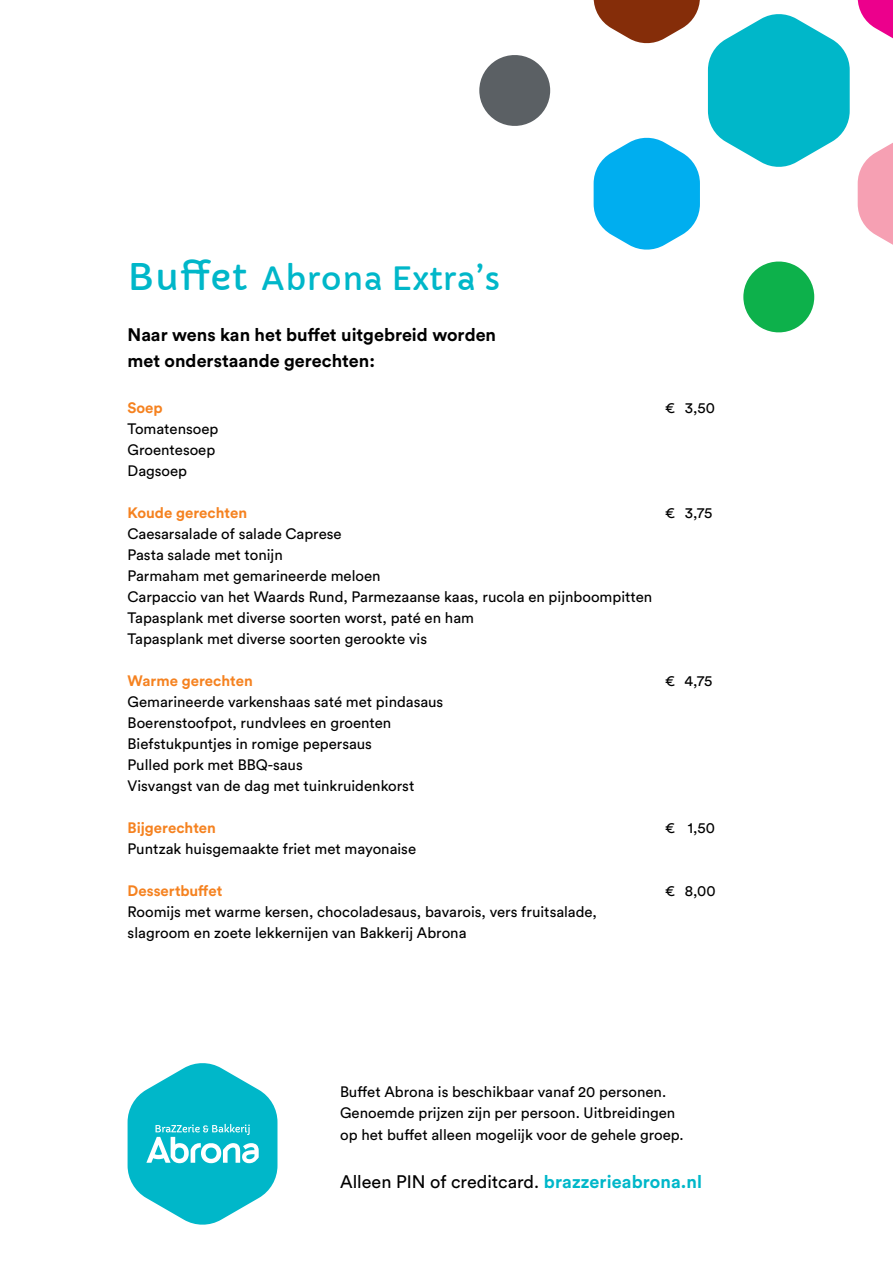
<style>
.page{position:relative;width:893px;height:1263px;background:#fff}
.page>*{position:absolute;margin:0;border:0;box-sizing:border-box;transform-origin:0 0}
.t1{font:31.5px "Capriola";letter-spacing:.02em;color:#00b7c9}
.t2{font:700 18px/25.5px "Circular Std";color:#000}
.t3{font:18px "Circular Std";color:#000}
.t4{font:15px/21px "Circular Std";color:#000}
.t5{font:700 15px "Circular Std";color:#f58220}
.s1{font-size:36px}
.s2{font-weight:700;color:#00b7c9}
</style>
<div class="page">
<svg style="left:128px;top:1063px;width:149px;height:162px"></svg>
<svg style="left:858px;top:0;width:35px;height:39px"></svg>
<svg style="left:594px;top:0;width:106px;height:44px"></svg>
<svg style="left:594px;top:137px;width:106px;height:113px"></svg>
<svg style="left:858px;top:142px;width:35px;height:103px"></svg>
<svg style="left:708px;top:14px;width:142px;height:153px"></svg>
<svg style="left:479px;top:55px;width:71px;height:71px"></svg>
<svg style="left:743px;top:261px;width:71px;height:72px"></svg>
<h1 class="t1" style="left:128px;top:259px;width:374px"><span class="s1">Buffet</span> Abrona Extra’s</h1>
<p class="t2" style="left:128px;top:322px;width:370px">Naar wens kan het buffet uitgebreid worden met onderstaande gerechten:</p>
<p class="t5" style="left:128px;top:398px;width:37px">Soep</p>
<p class="t4" style="left:665px;top:397px;width:52px">€ 3,50</p>
<p class="t4" style="left:128px;top:418px;width:92px">Tomatensoep<br>Groentesoep<br>Dagsoep</p>
<p class="t5" style="left:128px;top:503px;width:121px">Koude gerechten</p>
<p class="t4" style="left:665px;top:502px;width:49px">€ 3,75</p>
<p class="t4" style="left:128px;top:523px;width:526px">Caesarsalade of salade Caprese<br>Pasta salade met tonijn<br>Parmaham met gemarineerde meloen<br>Carpaccio van het Waards Rund, Parmezaanse kaas, rucola en pijnboompitten Tapasplank met diverse soorten worst, paté en ham<br>Tapasplank met diverse soorten gerookte vis</p>
<p class="t5" style="left:128px;top:671px;width:127px">Warme gerechten</p>
<p class="t4" style="left:665px;top:670px;width:49px">€ 4,75</p>
<p class="t4" style="left:128px;top:691px;width:317px">Gemarineerde varkenshaas saté met pindasaus Boerenstoofpot, rundvlees en groenten Biefstukpuntjes in romige pepersaus<br>Pulled pork met BBQ-saus<br>Visvangst van de dag met tuinkruidenkorst</p>
<p class="t5" style="left:128px;top:818px;width:90px">Bijgerechten</p>
<p class="t4" style="left:665px;top:817px;width:52px">€ 1,50</p>
<p class="t4" style="left:128px;top:838px;width:290px">Puntzak huisgemaakte friet met mayonaise</p>
<p class="t5" style="left:128px;top:881px;width:96px">Dessertbuffet</p>
<p class="t4" style="left:665px;top:880px;width:52px">€ 8,00</p>
<p class="t4" style="left:128px;top:901px;width:471px">Roomijs met warme kersen, chocoladesaus, bavarois, vers fruitsalade, slagroom en zoete lekkernijen van Bakkerij Abrona</p>
<p class="t4" style="left:340px;top:1080px;width:337px">Buffet Abrona is beschikbaar vanaf 20 personen.<br>Genoemde prijzen zijn per persoon. Uitbreidingen</p>
<p class="t4" style="left:340px;top:1124px;width:345px">op het buffet alleen mogelijk voor de gehele groep.</p>
<p class="t3" style="left:340px;top:1171px;width:363px">Alleen PIN of creditcard. <span class="s2">brazzerieabrona.nl</span></p>
</div>
